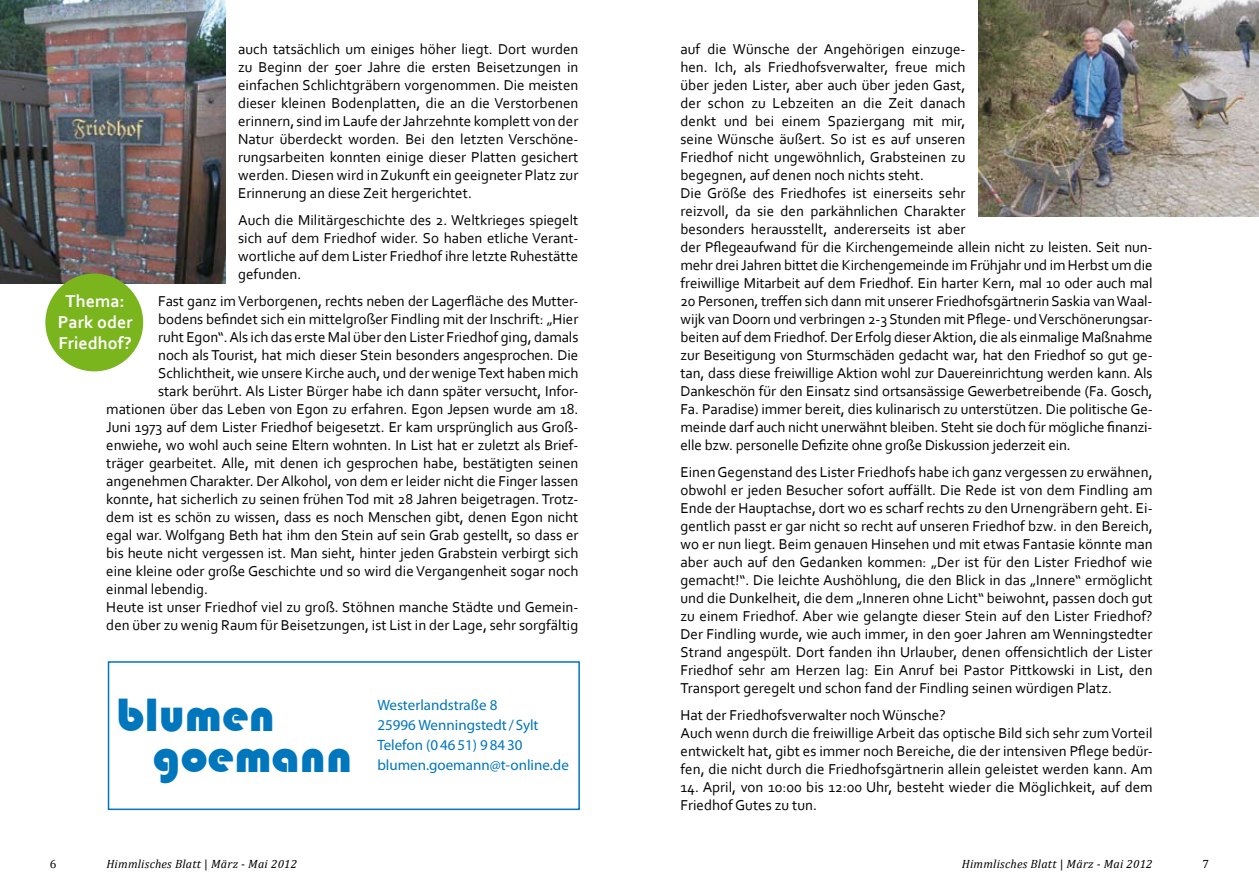
<style>
.page{position:relative;width:1259px;height:893px;background:#fff}
.page>*{position:absolute;margin:0;border:0;box-sizing:border-box;transform-origin:0 0}
.t1{font:48.15px/40.5px "Bauhaus 93";color:#0076bd}
.t2{font:700 18px/21px "Corbel";color:#fff;text-align:center}
.t3{font:15px/18px "Corbel";letter-spacing:-.005em;color:#000}
.t4{font:15px/20.2px "Myriad Pro";color:#0076bd}
.t5{font:italic 12px "Cambria";letter-spacing:.02em;color:#000}
.t6{font:12px "Cambria";color:#000}
.s1{font-style:normal}
</style>
<div class="page">
<div style="left:108px;top:661px;width:472px;height:149px;border:2px solid #0076bd"></div>
<img style="left:978px;top:0;width:281px;height:217px">
<img style="left:0;top:0;width:225px;height:283px">
<div style="left:45px;top:274px;width:98px;height:97px;background:#7ab51d;border-radius:50%"></div>
<p class="t3" style="left:238px;top:39px;width:342px;text-align:justify">auch tatsächlich um einiges höher liegt. Dort wurden zu Beginn der 50er Jahre die ersten Beisetzungen in einfachen Schlichtgräbern vorgenommen. Die meisten dieser kleinen Bodenplatten, die an die Verstorbenen erinnern, sind im Laufe der Jahrzehnte komplett von der Natur überdeckt worden. Bei den letzten Verschöne&shy;rungsarbeiten konnten einige dieser Platten gesichert werden. Diesen wird in Zukunft ein geeigneter Platz zur Erinnerung an diese Zeit hergerichtet.</p>
<p class="t3" style="left:238px;top:210px;width:342px;text-align:justify">Auch die Militärgeschichte des 2. Weltkrieges spiegelt sich auf dem Friedhof wider. So haben etliche Verant&shy;wortliche auf dem Lister Friedhof ihre letzte Ruhestätte gefunden.</p>
<p class="t3" style="left:158px;top:291px;width:422px">Fast ganz im Verborgenen, rechts neben der Lagerfläche des Mutter-</p>
<p class="t3" style="left:158px;top:309px;width:422px">bodens befindet sich ein mittelgroßer Findling mit der Inschrift: „Hier</p>
<p class="t3" style="left:158px;top:327px;width:422px">ruht Egon“. Als ich das erste Mal über den Lister Friedhof ging, damals</p>
<p class="t3" style="left:158px;top:345px;width:422px">noch als Tourist, hat mich dieser Stein besonders angesprochen. Die</p>
<p class="t3" style="left:158px;top:363px;width:422px">Schlichtheit, wie unsere Kirche auch, und der wenige Text haben mich</p>
<p class="t3" style="left:158px;top:381px;width:422px">stark berührt. Als Lister Bürger habe ich dann später versucht, Infor-</p>
<p class="t3" style="left:106px;top:399px;width:473px">mationen über das Leben von Egon zu erfahren. Egon Jepsen wurde am 18.</p>
<p class="t3" style="left:106px;top:417px;width:473px">Juni 1973 auf dem Lister Friedhof beigesetzt. Er kam ursprünglich aus Groß-</p>
<p class="t3" style="left:106px;top:435px;width:473px">enwiehe, wo wohl auch seine Eltern wohnten. In List hat er zuletzt als Brief-</p>
<p class="t3" style="left:106px;top:453px;width:473px">träger gearbeitet. Alle, mit denen ich gesprochen habe, bestätigten seinen</p>
<p class="t3" style="left:106px;top:471px;width:473px">angenehmen Charakter. Der Alkohol, von dem er leider nicht die Finger lassen</p>
<p class="t3" style="left:106px;top:489px;width:473px">konnte, hat sicherlich zu seinen frühen Tod mit 28 Jahren beigetragen. Trotz-</p>
<p class="t3" style="left:106px;top:507px;width:473px">dem ist es schön zu wissen, dass es noch Menschen gibt, denen Egon nicht</p>
<p class="t3" style="left:106px;top:525px;width:474px">egal war. Wolfgang Beth hat ihm den Stein auf sein Grab gestellt, so dass er</p>
<p class="t3" style="left:106px;top:543px;width:473px">bis heute nicht vergessen ist. Man sieht, hinter jeden Grabstein verbirgt sich</p>
<p class="t3" style="left:106px;top:561px;width:473px">eine kleine oder große Geschichte und so wird die Vergangenheit sogar noch</p>
<p class="t3" style="left:106px;top:579px;width:103px">einmal lebendig.</p>
<p class="t3" style="left:106px;top:597px;width:473px">Heute ist unser Friedhof viel zu groß. Stöhnen manche Städte und Gemein-</p>
<p class="t3" style="left:106px;top:615px;width:473px">den über zu wenig Raum für Beisetzungen, ist List in der Lage, sehr sorgfältig</p>
<p class="t2" style="left:58px;top:290px;width:76px">Thema:<br>Park oder<br>Friedhof?</p>
<h1 class="t1" style="left:153px;top:695px;width:201px;text-indent:-36px">blumen goemann</h1>
<p class="t4" style="left:377px;top:694px;width:193px">Westerlandstraße 8<br>25996 Wenningstedt/ Sylt<br>Telefon (04651) 98430 blumen.goemann@t-online.de</p>
<p class="t3" style="left:680px;top:39px;width:474px">auf die Wünsche der Angehörigen einzuge-<br>hen. Ich, als Friedhofsverwalter, freue mich<br>über jeden Lister, aber auch über jeden Gast,<br>der schon zu Lebzeiten an die Zeit danach<br>denkt und bei einem Spaziergang mit mir,<br>seine Wünsche äußert. So ist es auf unseren<br>Friedhof nicht ungewöhnlich, Grabsteinen zu<br>begegnen, auf denen noch nichts steht.<br>Die Größe des Friedhofes ist einerseits sehr<br>reizvoll, da sie den parkähnlichen Charakter<br>besonders herausstellt, andererseits ist aber<br>der Pflegeaufwand für die Kirchengemeinde allein nicht zu leisten. Seit nun&shy;mehr drei Jahren bittet die Kirchengemeinde im Frühjahr und im Herbst um die freiwillige Mitarbeit auf dem Friedhof. Ein harter Kern, mal 10 oder auch mal 20 Personen, treffen sich dann mit unserer Friedhofsgärtnerin Saskia van Waal&shy;wijk van Doorn und verbringen 2-3 Stunden mit Pflege- und Verschönerungsar&shy;beiten auf dem Friedhof. Der Erfolg dieser Aktion, die als einmalige Maßnahme zur Beseitigung von Sturmschäden gedacht war, hat den Friedhof so gut ge&shy;tan, dass diese freiwillige Aktion wohl zur Dauereinrichtung werden kann. Als Dankeschön für den Einsatz sind ortsansässige Gewerbetreibende (Fa. Gosch, Fa. Paradise) immer bereit, dies kulinarisch zu unterstützen. Die politische Ge&shy;meinde darf auch nicht unerwähnt bleiben. Steht sie doch für mögliche finanzi&shy;elle bzw. personelle Defizite ohne große Diskussion jederzeit ein.</p>
<p class="t3" style="left:680px;top:462px;width:473px;text-align:justify">Einen Gegenstand des Lister Friedhofs habe ich ganz vergessen zu erwähnen, obwohl er jeden Besucher sofort auffällt. Die Rede ist von dem Findling am Ende der Hauptachse, dort wo es scharf rechts zu den Urnengräbern geht. Ei&shy;gentlich passt er gar nicht so recht auf unseren Friedhof bzw. in den Bereich, wo er nun liegt. Beim genauen Hinsehen und mit etwas Fantasie könnte man aber auch auf den Gedanken kommen: „Der ist für den Lister Friedhof wie gemacht!“. Die leichte Aushöhlung, die den Blick in das „Innere“ ermöglicht und die Dunkelheit, die dem „Inneren ohne Licht“ beiwohnt, passen doch gut zu einem Friedhof. Aber wie gelangte dieser Stein auf den Lister Friedhof?<br>Der Findling wurde, wie auch immer, in den 90er Jahren am Wenningstedter Strand angespült. Dort fanden ihn Urlauber, denen offensichtlich der Lister Friedhof sehr am Herzen lag: Ein Anruf bei Pastor Pittkowski in List, den Transport geregelt und schon fand der Findling seinen würdigen Platz.</p>
<p class="t3" style="left:680px;top:705px;width:473px">Hat der Friedhofsverwalter noch Wünsche?<br>Auch wenn durch die freiwillige Arbeit das optische Bild sich sehr zum Vorteil entwickelt hat, gibt es immer noch Bereiche, die der intensiven Pflege bedür&shy;fen, die nicht durch die Friedhofsgärtnerin allein geleistet werden kann. Am</p>
<p class="t3" style="left:680px;top:777px;width:473px">14. April, von 10:00 bis 12:00 Uhr, besteht wieder die Möglichkeit, auf dem<br>Friedhof Gutes zu tun.</p>
<p class="t6" style="left:50px;top:857px;width:8px">6</p>
<p class="t5" style="left:106px;top:856px;width:192px">Himmlisches Blatt <span class="s1">|</span> März - Mai 2012</p>
<p class="t5" style="left:961px;top:856px;width:192px">Himmlisches Blatt <span class="s1">|</span> März - Mai 2012</p>
<p class="t6" style="left:1202px;top:857px;width:8px">7</p>
</div>
